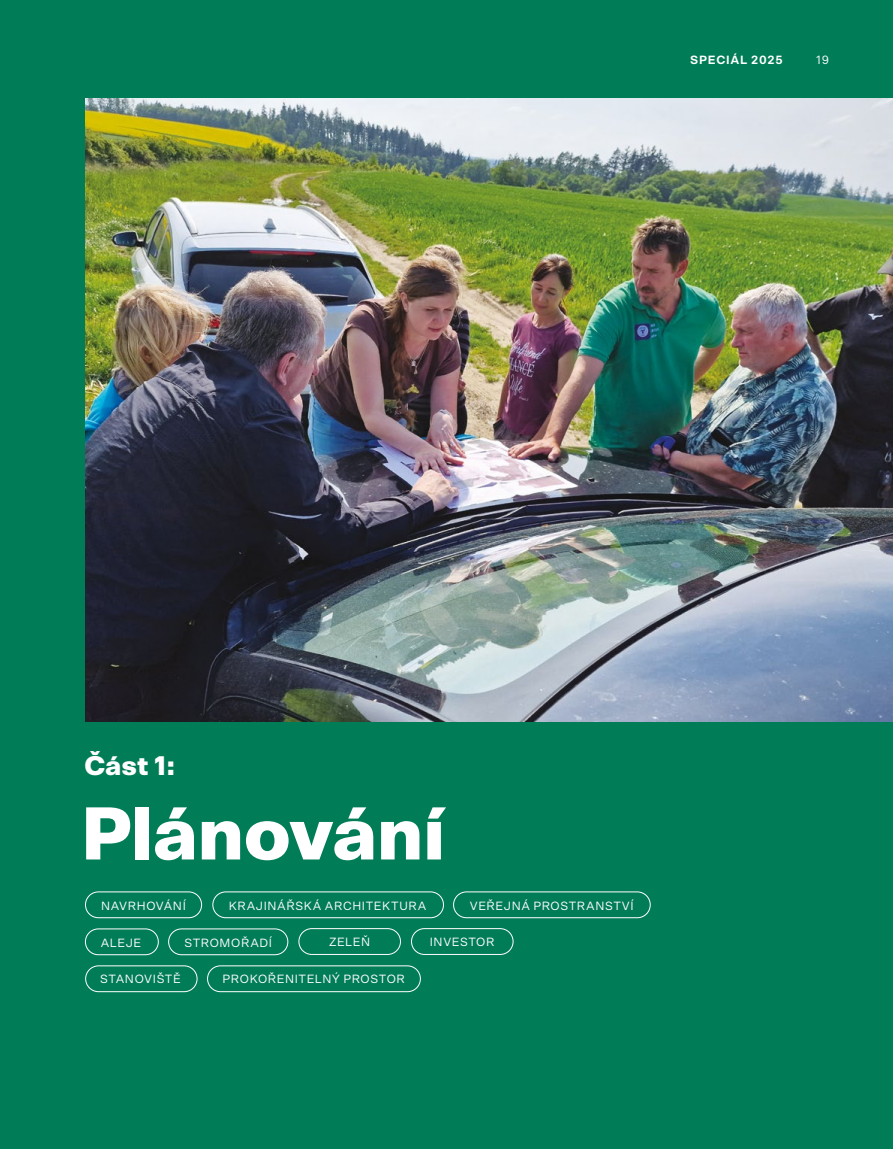
<style>
.page{position:relative;width:893px;height:1149px;background:#fff}
.page>*{position:absolute;margin:0;border:0;box-sizing:border-box;transform-origin:0 0}
.t1{font:900 75px "Scto Grotesk A";color:#fff}
.t2{font:900 27px "Scto Grotesk A";color:#fff}
.t3{font:12px "Scto Grotesk A";letter-spacing:.05em;color:#fff}
.t4{font:700 12px "Scto Grotesk A";letter-spacing:.065em;color:#fff}
</style>
<div class="page">
<div style="left:0;top:0;width:893px;height:1148px;background:#007c57"></div>
<img style="left:85px;top:98px;width:808px;height:623px">
<div style="left:85px;top:891px;width:117px;height:26px;border:1px solid #fff;border-radius:13px"></div>
<div style="left:212px;top:891px;width:232px;height:26px;border:1px solid #fff;border-radius:13px"></div>
<div style="left:453px;top:891px;width:198px;height:26px;border:1px solid #fff;border-radius:13px"></div>
<div style="left:85px;top:928px;width:74px;height:26px;border:1px solid #fff;border-radius:13px"></div>
<div style="left:168px;top:928px;width:120px;height:26px;border:1px solid #fff;border-radius:13px"></div>
<div style="left:411px;top:927px;width:102px;height:27px;border:1px solid #fff;border-radius:13px"></div>
<div style="left:298px;top:927px;width:103px;height:27px;border:1px solid #fff;border-radius:13px"></div>
<div style="left:207px;top:965px;width:214px;height:26px;border:1px solid #fff;border-radius:13px"></div>
<div style="left:85px;top:965px;width:112px;height:26px;border:1px solid #fff;border-radius:13px"></div>
<p class="t4" style="left:690px;top:52px;width:94px">SPECIÁL 2025</p>
<p class="t3" style="left:816px;top:53px;width:14px">19</p>
<h2 class="t2" style="left:84px;top:749px;width:92px">Část 1:</h2>
<h1 class="t1" style="left:81px;top:786px;width:365px">Plánování</h1>
<p class="t3" style="left:101px;top:898px;width:86px">NAVRHOVÁNÍ</p>
<p class="t3" style="left:229px;top:898px;width:199px">KRAJINÁŘSKÁ ARCHITEKTURA</p>
<p class="t3" style="left:470px;top:898px;width:165px">VEŘEJNÁ PROSTRANSTVÍ</p>
<p class="t3" style="left:101px;top:935px;width:42px">ALEJE</p>
<p class="t3" style="left:184px;top:935px;width:89px">STROMOŘADÍ</p>
<p class="t3" style="left:329px;top:934px;width:43px">ZELEŇ</p>
<p class="t3" style="left:430px;top:934px;width:66px">INVESTOR</p>
<p class="t3" style="left:100px;top:971px;width:82px">STANOVIŠTĚ</p>
<p class="t3" style="left:223px;top:971px;width:184px">PROKOŘENITELNÝ PROSTOR</p>
</div>
